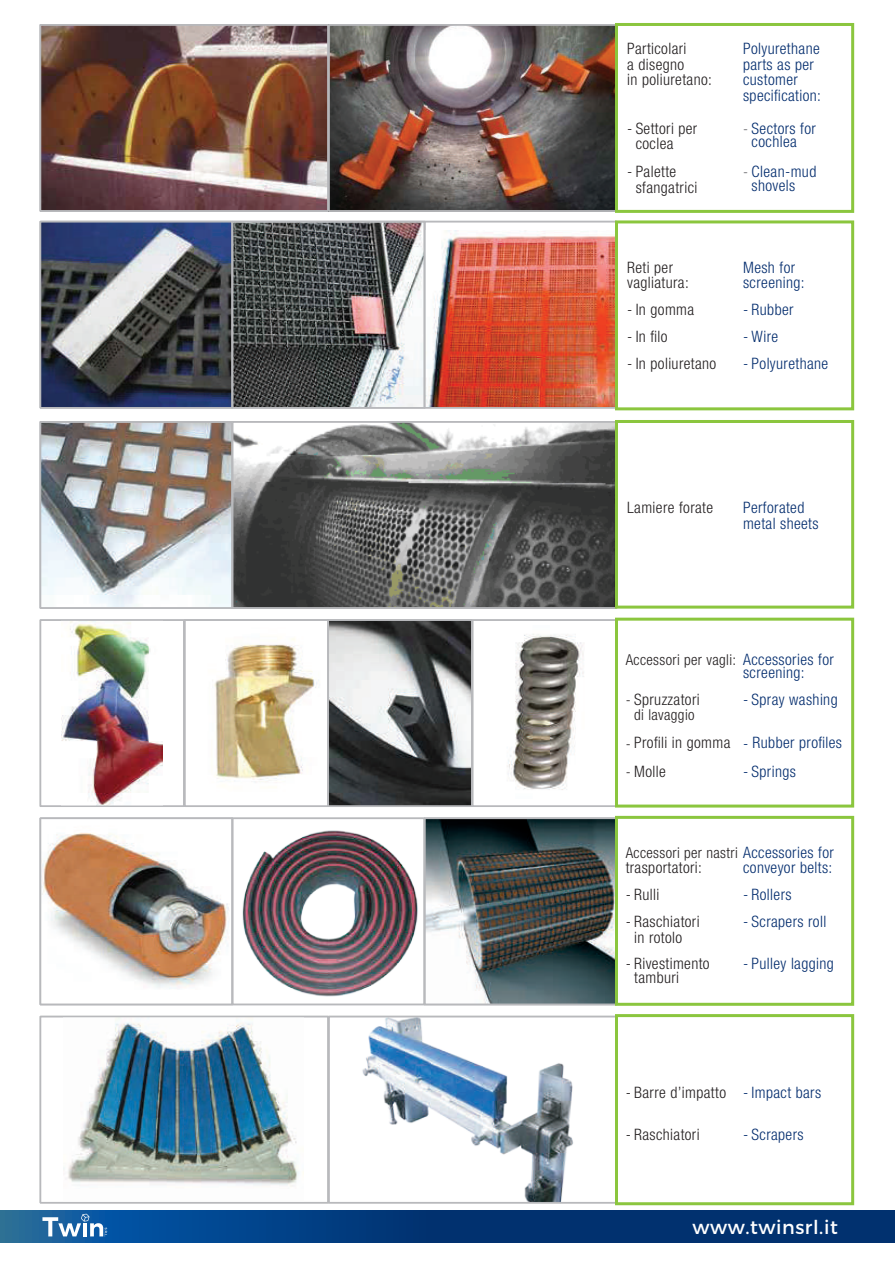
<style>
.page{position:relative;width:895px;height:1265px;background:#fff}
.page>*{position:absolute;margin:0;border:0;box-sizing:border-box;transform-origin:0 0}
.t1{font:19.05px "Montserrat";letter-spacing:.03em;color:#fff}
.t2{font:300 condensed 15.75px/15.6px "Helvetica Neue LT Pro";letter-spacing:.025em;color:#042d6e}
.t3{font:300 condensed 15.75px/15.6px "Helvetica Neue LT Pro";letter-spacing:.025em;color:#231f20}
.t4{font:300 condensed 15px "Helvetica Neue LT Pro";letter-spacing:.025em;color:#231f20}
.s1{font-size:15px;color:#636366}
.s2{font-size:15.75px;color:#042d6e}
.s3{font-size:15px}
</style>
<div class="page">
<svg style="left:1px;top:1210px;width:893px;height:32px"></svg>
<img style="left:43px;top:832px;width:186px;height:157px">
<div style="left:40px;top:817px;width:193px;height:188px;border:2px solid #b8b9bc"></div>
<img style="left:427px;top:820px;width:187px;height:182px">
<div style="left:424px;top:817px;width:193px;height:188px;border:2px solid #b8b9bc"></div>
<img style="left:242px;top:830px;width:176px;height:167px">
<div style="left:232px;top:817px;width:193px;height:188px;border:2px solid #b8b9bc"></div>
<img style="left:507px;top:634px;width:77px;height:156px">
<div style="left:472px;top:619px;width:144px;height:188px;border:2px solid #b8b9bc"></div>
<svg style="left:185px;top:620px;width:284px;height:186px"></svg>
<div style="left:327px;top:619px;width:145px;height:188px;border:2px solid #b8b9bc"></div>
<img style="left:62px;top:622px;width:100px;height:182px">
<div style="left:40px;top:619px;width:145px;height:188px;border:2px solid #b8b9bc"></div>
<svg style="left:43px;top:424px;width:187px;height:181px"></svg>
<div style="left:40px;top:421px;width:193px;height:187px;border:2px solid #b8b9bc"></div>
<svg style="left:235px;top:424px;width:379px;height:181px"></svg>
<div style="left:232px;top:421px;width:385px;height:187px;border:2px solid #b8b9bc"></div>
<img style="left:427px;top:231px;width:187px;height:174px">
<div style="left:424px;top:221px;width:193px;height:187px;border:2px solid #b8b9bc"></div>
<img style="left:40px;top:221px;width:382px;height:187px">
<div style="left:232px;top:221px;width:193px;height:187px;border:2px solid #b8b9bc"></div>
<img style="left:63px;top:1018px;width:241px;height:169px">
<div style="left:40px;top:1015px;width:289px;height:188px;border:2px solid #b8b9bc"></div>
<img style="left:43px;top:27px;width:283px;height:182px">
<div style="left:40px;top:24px;width:289px;height:188px;border:2px solid #b8b9bc"></div>
<img style="left:362px;top:1018px;width:212px;height:182px">
<div style="left:328px;top:1015px;width:289px;height:188px;border:2px solid #b8b9bc"></div>
<img style="left:331px;top:27px;width:283px;height:182px">
<div style="left:328px;top:24px;width:289px;height:188px;border:2px solid #b8b9bc"></div>
<svg style="left:42px;top:1213px;width:65px;height:23px"></svg>
<div style="left:615px;top:617px;width:239px;height:190px;border:3px solid #8bc63e"></div>
<div style="left:615px;top:420px;width:239px;height:188px;border:3px solid #8bc63e"></div>
<div style="left:615px;top:1014px;width:239px;height:191px;border:3px solid #8bc63e"></div>
<div style="left:615px;top:815px;width:239px;height:190px;border:3px solid #8bc63e"></div>
<div style="left:615px;top:220px;width:239px;height:190px;border:3px solid #8bc63e"></div>
<div style="left:615px;top:23px;width:239px;height:190px;border:3px solid #8bc63e"></div>
<p class="t3" style="left:627px;top:41px;width:86px">Particolari<br>a disegno<br>in poliuretano:</p>
<p class="t3" style="left:635px;top:120px;width:63px;text-indent:-9px">- Settori per coclea</p>
<p class="t3" style="left:635px;top:164px;width:63px;text-indent:-9px">- Palette sfangatrici</p>
<p class="t3" style="left:627px;top:259px;width:63px">Reti per vagliatura:</p>
<p class="t3" style="left:627px;top:301px;width:68px">- In gomma</p>
<p class="t3" style="left:627px;top:328px;width:42px">- In filo</p>
<p class="t3" style="left:627px;top:355px;width:91px">- In poliuretano</p>
<p class="t2" style="left:743px;top:41px;width:79px">Polyurethane parts as per customer specification:</p>
<p class="t2" style="left:751px;top:121px;width:66px;line-height:13.5px;text-indent:-9px"><span class="s1">-</span> Sectors for cochlea</p>
<p class="t2" style="left:751px;top:165px;width:66px;line-height:13.5px;text-indent:-9px"><span class="s1">-</span> Clean-mud shovels</p>
<p class="t2" style="left:743px;top:259px;width:63px">Mesh for screening:</p>
<p class="t2" style="left:743px;top:301px;width:52px">- Rubber</p>
<p class="t2" style="left:743px;top:328px;width:37px">- Wire</p>
<p class="t2" style="left:743px;top:355px;width:87px">- Polyurethane</p>
<p class="t3" style="left:627px;top:499px;width:87px">Lamiere forate</p>
<p class="t2" style="left:743px;top:499px;width:77px">Perforated metal sheets</p>
<p class="t4" style="left:625px;top:650px;width:210px">Accessori per vagli: <span class="s2">Accessories for</span></p>
<p class="t2" style="left:743px;top:664px;width:63px">screening:</p>
<p class="t2" style="left:743px;top:691px;width:96px">- Spray washing</p>
<p class="t3" style="left:625px;top:691px;width:75px"><span class="s3">-</span> Spruzzatori</p>
<p class="t3" style="left:625px;top:734px;width:106px"><span class="s3">-</span> Profili in gomma</p>
<p class="t2" style="left:743px;top:734px;width:100px">- Rubber profiles</p>
<p class="t4" style="left:634px;top:706px;width:62px">di lavaggio</p>
<p class="t3" style="left:625px;top:763px;width:42px"><span class="s3">-</span> Molle</p>
<p class="t2" style="left:743px;top:763px;width:54px">- Springs</p>
<p class="t4" style="left:625px;top:844px;width:210px">Accessori per nastri <span class="s2">Accessories for</span></p>
<p class="t3" style="left:625px;top:859px;width:78px">trasportatori:</p>
<p class="t3" style="left:625px;top:886px;width:35px">- Rulli</p>
<p class="t3" style="left:625px;top:913px;width:75px;text-align:center">- Raschiatori in rotolo</p>
<p class="t3" style="left:634px;top:956px;width:77px;line-height:13.5px;text-indent:-9px">- Rivestimento tamburi</p>
<p class="t2" style="left:743px;top:859px;width:91px">conveyor belts:</p>
<p class="t2" style="left:743px;top:886px;width:50px">- Rollers</p>
<p class="t2" style="left:743px;top:913px;width:85px">- Scrapers roll</p>
<p class="t2" style="left:743px;top:955px;width:92px">- Pulley lagging</p>
<p class="t3" style="left:625px;top:1084px;width:102px">- Barre d’impatto</p>
<p class="t3" style="left:625px;top:1126px;width:75px">- Raschiatori</p>
<p class="t2" style="left:743px;top:1084px;width:80px">- Impact bars</p>
<p class="t2" style="left:743px;top:1126px;width:62px">- Scrapers</p>
<p class="t1" style="left:692px;top:1211px;width:147px">www.twinsrl.it</p>
</div>
